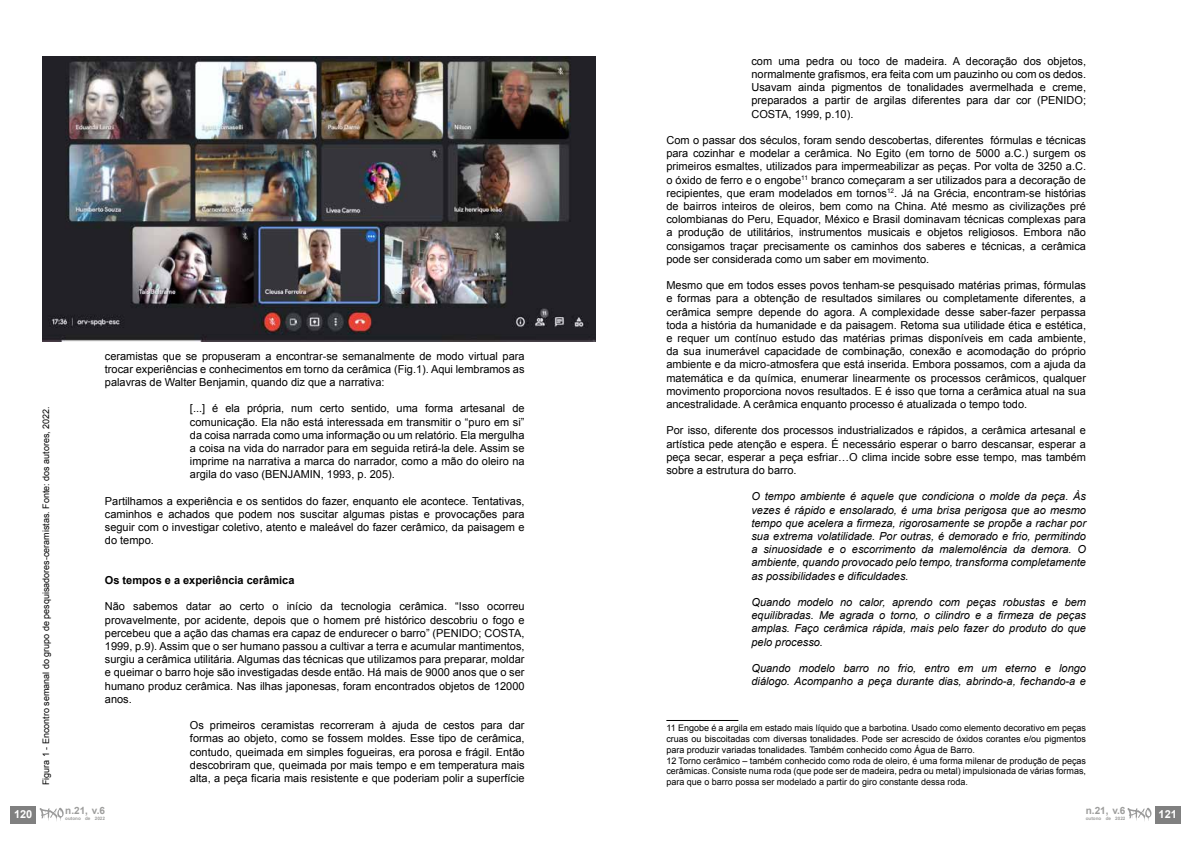
<style>
.page{position:relative;width:1191px;height:842px;background:#fff}
.page>*{position:absolute;margin:0;border:0;box-sizing:border-box;transform-origin:0 0}
.t1{font:11px/13.2px "Arial";color:#000;text-align:justify}
.t2{font:italic 11px/13.2px "Arial";color:#000;text-align:justify}
.t3{font:700 11px "Arial";color:#000}
.t4{font:700 11px "Arial";color:#fff}
.t5{font:700 10px "Arial";color:#9d9d9c}
.t6{font:9px/10.8px "Arial";color:#000}
.t7{font:700 4.6px "Arial";color:#9d9d9c}
</style>
<div class="page">
<hr style="left:666px;top:720px;width:72px;height:1px;background:#000">
<img style="left:43px;top:57px;width:552px;height:285px">
<div style="left:1155px;top:806px;width:25px;height:17px;background:#808080"></div>
<svg style="left:1127px;top:808px;width:24px;height:13px"></svg>
<div style="left:11px;top:806px;width:25px;height:17px;background:#808080"></div>
<svg style="left:40px;top:808px;width:24px;height:13px"></svg>
<p class="t4" style="left:14px;top:807px;width:20px">120</p>
<p class="t6" style="left:41px;top:785px;width:381px;rotate:-90deg">Figura 1 - Encontro semanal do grupo de pesquisadores-ceramistas. Fonte: dos autores, 2022.</p>
<p class="t1" style="left:105px;top:349px;width:421px">ceramistas que se propuseram a encontrar-se semanalmente de modo virtual para trocar experiências e conhecimentos em torno da cerâmica (Fig.1). Aqui lembramos as palavras de Walter Benjamin, quando diz que a narrativa:</p>
<p class="t1" style="left:190px;top:402px;width:336px">[...] é ela própria, num certo sentido, uma forma artesanal de comunicação. Ela não está interessada em transmitir o “puro em si” da coisa narrada como uma informação ou um relatório. Ela mergulha a coisa na vida do narrador para em seguida retirá-la dele. Assim se imprime na narrativa a marca do narrador, como a mão do oleiro na argila do vaso (BENJAMIN, 1993, p. 205).</p>
<p class="t1" style="left:105px;top:494px;width:421px">Partilhamos a experiência e os sentidos do fazer, enquanto ele acontece. Tentativas, caminhos e achados que podem nos suscitar algumas pistas e provocações para seguir com o investigar coletivo, atento e maleável do fazer cerâmico, da paisagem e do tempo.</p>
<p class="t3" style="left:105px;top:573px;width:191px">Os tempos e a experiência cerâmica</p>
<p class="t1" style="left:105px;top:600px;width:421px">Não sabemos datar ao certo o início da tecnologia cerâmica. “Isso ocorreu provavelmente, por acidente, depois que o homem pré histórico descobriu o fogo e percebeu que a ação das chamas era capaz de endurecer o barro” (PENIDO; COSTA, 1999, p.9). Assim que o ser humano passou a cultivar a terra e acumular mantimentos, surgiu a cerâmica utilitária. Algumas das técnicas que utilizamos para preparar, moldar e queimar o barro hoje são investigadas desde então. Há mais de 9000 anos que o ser humano produz cerâmica. Nas ilhas japonesas, foram encontrados objetos de 12000 anos.</p>
<p class="t1" style="left:190px;top:719px;width:336px">Os primeiros ceramistas recorreram à ajuda de cestos para dar formas ao objeto, como se fossem moldes. Esse tipo de cerâmica, contudo, queimada em simples fogueiras, era porosa e frágil. Então descobriram que, queimada por mais tempo e em temperatura mais alta, a peça ficaria mais resistente e que poderiam polir a superfície</p>
<p class="t5" style="left:65px;top:804px;width:41px">n.21, v.6</p>
<p class="t7" style="left:65px;top:815px;width:41px">outono de 2022</p>
<p class="t1" style="left:751px;top:54px;width:336px">com uma pedra ou toco de madeira. A decoração dos objetos, normalmente grafismos, era feita com um pauzinho ou com os dedos.<br>Usavam ainda pigmentos de tonalidades avermelhada e creme, preparados a partir de argilas diferentes para dar cor (PENIDO; COSTA, 1999, p.10).</p>
<p class="t1" style="left:666px;top:134px;width:421px">Com o passar dos séculos, foram sendo descobertas, diferentes fórmulas e técnicas para cozinhar e modelar a cerâmica. No Egito (em torno de 5000 a.C.) surgem os primeiros esmaltes, utilizados para impermeabilizar as peças. Por volta de 3250 a.C. o óxido de ferro e o engobe<sup>11</sup> branco começaram a ser utilizados para a decoração de recipientes, que eram modelados em tornos<sup>12</sup>. Já na Grécia, encontram-se histórias de bairros inteiros de oleiros, bem como na China. Até mesmo as civilizações pré colombianas do Peru, Equador, México e Brasil dominavam técnicas complexas para a produção de utilitários, instrumentos musicais e objetos religiosos. Embora não consigamos traçar precisamente os caminhos dos saberes e técnicas, a cerâmica pode ser considerada como um saber em movimento.</p>
<p class="t1" style="left:666px;top:279px;width:421px">Mesmo que em todos esses povos tenham-se pesquisado matérias primas, fórmulas e formas para a obtenção de resultados similares ou completamente diferentes, a cerâmica sempre depende do agora. A complexidade desse saber-fazer perpassa toda a história da humanidade e da paisagem. Retoma sua utilidade ética e estética, e requer um contínuo estudo das matérias primas disponíveis em cada ambiente, da sua inumerável capacidade de combinação, conexão e acomodação do próprio ambiente e da micro-atmosfera que está inserida. Embora possamos, com a ajuda da matemática e da química, enumerar linearmente os processos cerâmicos, qualquer movimento proporciona novos resultados. E é isso que torna a cerâmica atual na sua ancestralidade. A cerâmica enquanto processo é atualizada o tempo todo.</p>
<p class="t1" style="left:666px;top:424px;width:421px">Por isso, diferente dos processos industrializados e rápidos, a cerâmica artesanal e artística pede atenção e espera. É necessário esperar o barro descansar, esperar a peça secar, esperar a peça esfriar…O clima incide sobre esse tempo, mas também sobre a estrutura do barro.</p>
<p class="t2" style="left:751px;top:490px;width:336px">O tempo ambiente é aquele que condiciona o molde da peça. Às vezes é rápido e ensolarado, é uma brisa perigosa que ao mesmo tempo que acelera a firmeza, rigorosamente se propõe a rachar por sua extrema volatilidade. Por outras, é demorado e frio, permitindo a sinuosidade e o escorrimento da malemolência da demora. O ambiente, quando provocado pelo tempo, transforma completamente as possibilidades e dificuldades.</p>
<p class="t2" style="left:751px;top:596px;width:336px">Quando modelo no calor, aprendo com peças robustas e bem equilibradas. Me agrada o torno, o cilindro e a firmeza de peças amplas. Faço cerâmica rápida, mais pelo fazer do produto do que pelo processo.</p>
<p class="t2" style="left:751px;top:662px;width:336px">Quando modelo barro no frio, entro em um eterno e longo diálogo. Acompanho a peça durante dias, abrindo-a, fechando-a e</p>
<p class="t6" style="left:666px;top:723px;width:421px">11 Engobe é a argila em estado mais líquido que a barbotina. Usado como elemento decorativo em peças cruas ou biscoitadas com diversas tonalidades. Pode ser acrescido de óxidos corantes e/ou pigmentos para produzir variadas tonalidades. Também conhecido como Água de Barro.<br>12 Torno cerâmico – também conhecido como roda de oleiro, é uma forma milenar de produção de peças cerâmicas. Consiste numa roda (que pode ser de madeira, pedra ou metal) impulsionada de várias formas,</p>
<p class="t6" style="left:666px;top:777px;width:303px">para que o barro possa ser modelado a partir do giro constante dessa roda.</p>
<p class="t5" style="left:1085px;top:804px;width:41px">n.21, v.6</p>
<p class="t7" style="left:1085px;top:815px;width:41px">outono de 2022</p>
<p class="t4" style="left:1158px;top:807px;width:20px">121</p>
</div>
